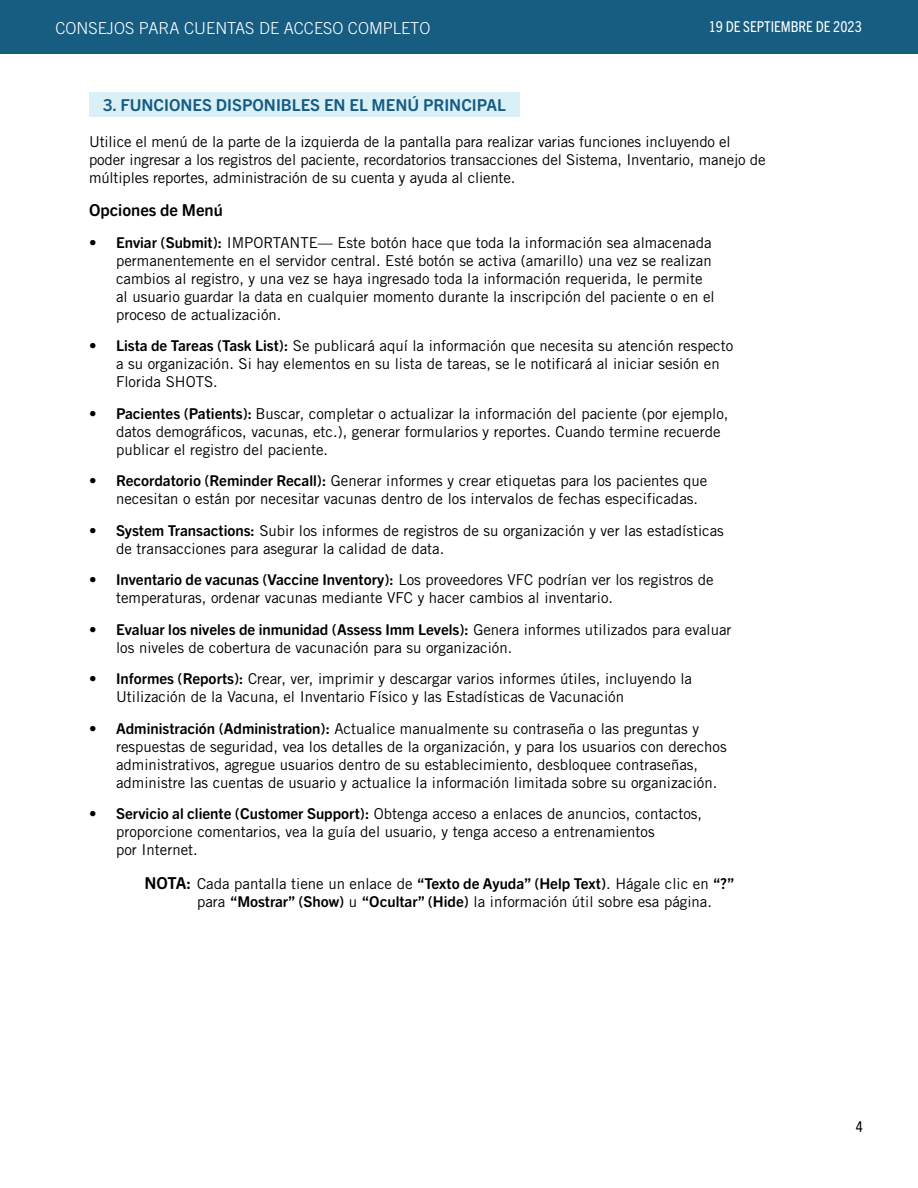
<style>
.page{position:relative;width:918px;height:1188px;background:#fff}
.page>*{position:absolute;margin:0;border:0;box-sizing:border-box;transform-origin:0 0}
.t1{font:700 16.5px "Trade Gothic Next SR Pro";color:#175c81}
.t2{font:300 16.5px "Trade Gothic";color:#fff}
.t3{font:700 16.5px "Trade Gothic Next SR Pro";color:#000}
.t4{font:15px/18px "Trade Gothic";color:#000}
.t5{font:700 15px "Trade Gothic Next SR Pro";color:#000}
.t6{font:condensed 15px "Trade Gothic Next SR Pro";color:#fff}
.t7{font:condensed 15px "Trade Gothic Next SR Pro";color:#000}
.s1{font-family:"Trade Gothic Next SR Pro"}
.s2{font-family:"Trade Gothic Next SR Pro";font-weight:700}
.s3{font-weight:400}
.s4{font-family:"Trade Gothic";font-weight:400}
.s5{font-family:"Trade Gothic Next SR Pro";font-weight:700;font-size:16.5px}
</style>
<div class="page">
<div style="left:0;top:0;width:918px;height:54px;background:#175c81"></div>
<div style="left:89px;top:92px;width:430px;height:24px;background:#d9f0f7"></div>
<p class="t2" style="left:56px;top:18px;width:377px">CONSEJOS PARA CUENTAS DE ACCESO COMPLETO</p>
<p class="t6" style="left:709px;top:17px;width:155px">19 DE SEPTIEMBRE DE 2023</p>
<p class="t1" style="left:103px;top:93px;width:404px">3. FUNCIONES DISPONIBLES EN EL MENÚ PRINCIPAL</p>
<p class="t4" style="left:89px;top:133px;width:678px">Utilice el menú de la parte de la izquierda de la pantalla para realizar varias funciones incluyendo el poder ingresar a los registros del paciente, recordatorios transacciones del Sistema, Inventario, manejo de múltiples reportes, administración de su cuenta y ayuda al cliente.</p>
<p class="t3" style="left:89px;top:199px;width:135px">Opciones de Menú</p>
<p class="t4" style="left:116px;top:233px;width:600px;text-indent:-27px"><span class="s1">•</span> <span class="s2">Enviar (Submit):</span> IMPORTANTE— Este botón hace que toda la información sea almacenada permanentemente en el servidor central. Esté botón se activa (amarillo) una vez se realizan cambios al registro, y una vez se haya ingresado toda la información requerida, le permite al usuario guardar la data en cualquier momento durante la inscripción del paciente o en el proceso de actualización.</p>
<p class="t4" style="left:116px;top:337px;width:619px;text-indent:-27px"><span class="s1">•</span> <span class="s2">Lista de Tareas (Task List):</span> Se publicará aquí la información que necesita su atención respecto a su organización. Si hay elementos en su lista de tareas, se le notificará al iniciar sesión en<br>Florida SHOTS.</p>
<p class="t4" style="left:116px;top:404px;width:614px;text-indent:-27px"><span class="s1">•</span> <span class="s2">Pacientes (Patients):</span> Buscar, completar o actualizar la información del paciente (por ejemplo, datos demográficos, vacunas, etc.), generar formularios y reportes. Cuando termine recuerde publicar el registro del paciente.</p>
<p class="t4" style="left:116px;top:472px;width:593px;text-indent:-27px"><span class="s1">•</span> <span class="s2">Recordatorio (Reminder Recall):</span> Generar informes y crear etiquetas para los pacientes que necesitan o están por necesitar vacunas dentro de los intervalos de fechas especificadas.</p>
<p class="t4" style="left:116px;top:521px;width:609px;text-indent:-27px"><span class="s1">•</span> <span class="s2">System Transactions:</span> Subir los informes de registros de su organización y ver las estadísticas de transacciones para asegurar la calidad de data.</p>
<p class="t4" style="left:116px;top:571px;width:599px;text-indent:-27px"><span class="s1">•</span> <span class="s2">Inventario de vacunas (Vaccine Inventory):</span> Los proveedores VFC podrían ver los registros de temperaturas, ordenar vacunas mediante VFC y hacer cambios al inventario.</p>
<p class="t5" style="left:89px;top:619px;width:644px"><span class="s3">•</span> Evaluar los niveles de inmunidad (Assess Imm Levels): <span class="s4">Genera informes utilizados para evaluar</span></p>
<p class="t4" style="left:116px;top:638px;width:398px">los niveles de cobertura de vacunación para su organización.</p>
<p class="t4" style="left:116px;top:670px;width:578px;text-indent:-27px"><span class="s1">•</span> <span class="s2">Informes (Reports):</span> Crear, ver, imprimir y descargar varios informes útiles, incluyendo la<br>Utilización de la Vacuna, el Inventario Físico y las Estadísticas de Vacunación</p>
<p class="t4" style="left:116px;top:719px;width:612px;text-indent:-27px"><span class="s1">•</span> <span class="s2">Administración (Administration):</span> Actualice manualmente su contraseña o las preguntas y respuestas de seguridad, vea los detalles de la organización, y para los usuarios con derechos administrativos, agregue usuarios dentro de su establecimiento, desbloquee contraseñas, administre las cuentas de usuario y actualice la información limitada sobre su organización.</p>
<p class="t4" style="left:116px;top:805px;width:588px;text-indent:-27px"><span class="s1">•</span> <span class="s2">Servicio al cliente (Customer Support):</span> Obtenga acceso a enlaces de anuncios, contactos, proporcione comentarios, vea la guía del usuario, y tenga acceso a entrenamientos<br>por Internet.</p>
<p class="t4" style="left:197px;top:874px;width:539px;text-indent:-52px"><span class="s5">NOTA:</span> Cada pantalla tiene un enlace de <span class="s2">“Texto de Ayuda” (Help Text)</span>. Hágale clic en <span class="s2">“?” </span>para <span class="s2">“Mostrar” (Show)</span> u <span class="s2">“Ocultar” (Hide)</span> la información útil sobre esa página.</p>
<p class="t7" style="left:856px;top:1117px;width:9px">4</p>
</div>
